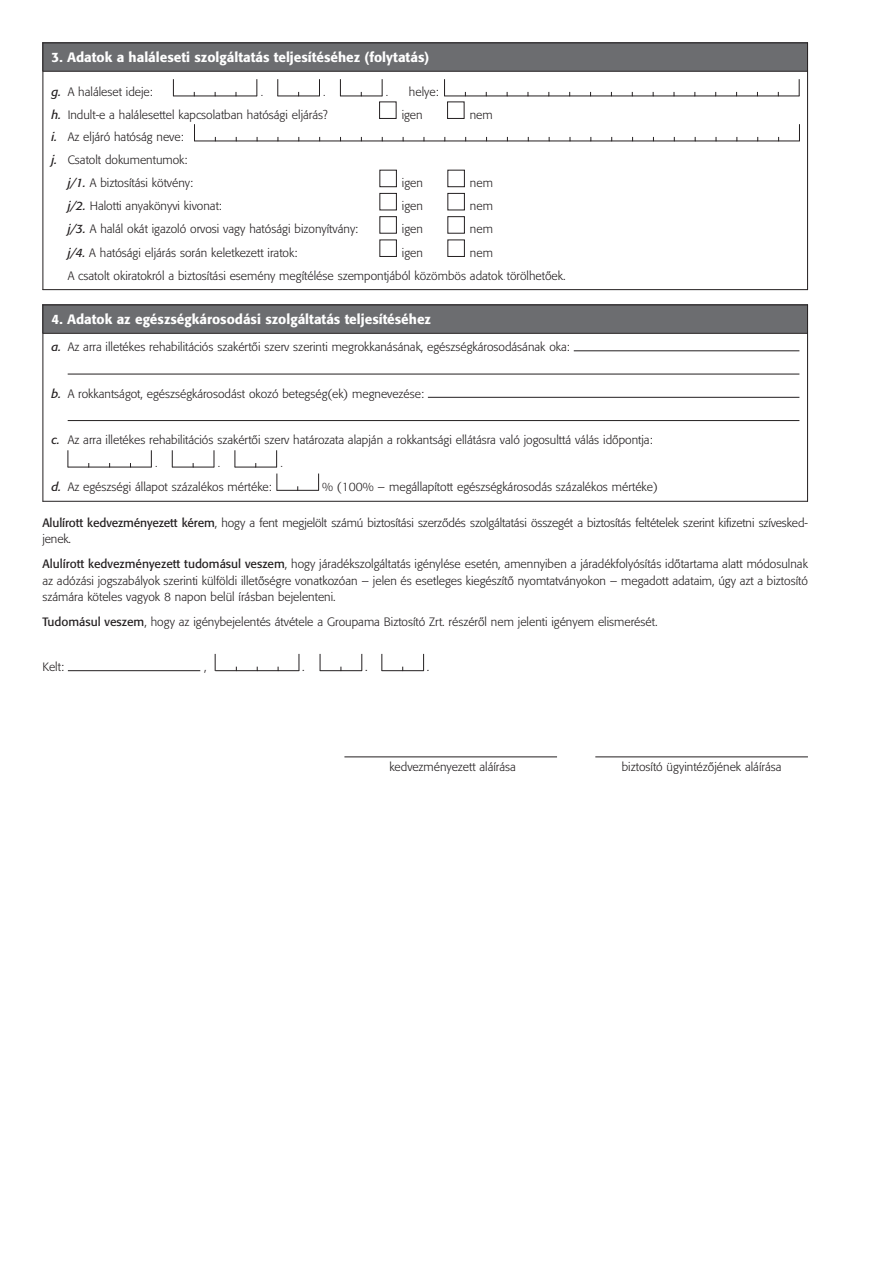
<style>
.page{position:relative;width:893px;height:1263px;background:#fff}
.page>*{position:absolute;margin:0;border:0;box-sizing:border-box;transform-origin:0 0}
.t1{font:13.5px "Formata OTP Med";color:#fff}
.t2{font:12.75px "Frutiger M Light";color:#231f20;scale:.9 1}
.t3{font:12px/16.5px "Formata OTP Lig";color:#231f20}
.s1{font-family:"Formata OTP Reg";font-style:italic}
.s2{font-family:"Formata OTP Reg"}
</style>
<div class="page">
<div style="left:43px;top:43px;width:765px;height:28px;background:#6c6d70"></div>
<svg style="left:194px;top:124px;width:606px;height:18px"></svg>
<div style="left:447px;top:102px;width:17px;height:17px;border:1px solid #231f20"></div>
<div style="left:379px;top:102px;width:17px;height:17px;border:1px solid #231f20"></div>
<svg style="left:444px;top:79px;width:356px;height:18px"></svg>
<svg style="left:340px;top:79px;width:43px;height:18px"></svg>
<svg style="left:277px;top:79px;width:43px;height:18px"></svg>
<svg style="left:173px;top:79px;width:85px;height:18px"></svg>
<div style="left:448px;top:240px;width:17px;height:17px;border:1px solid #231f20"></div>
<div style="left:380px;top:240px;width:17px;height:17px;border:1px solid #231f20"></div>
<div style="left:448px;top:216px;width:17px;height:17px;border:1px solid #231f20"></div>
<div style="left:380px;top:216px;width:17px;height:17px;border:1px solid #231f20"></div>
<div style="left:448px;top:193px;width:17px;height:17px;border:1px solid #231f20"></div>
<div style="left:380px;top:193px;width:17px;height:17px;border:1px solid #231f20"></div>
<div style="left:448px;top:170px;width:17px;height:17px;border:1px solid #231f20"></div>
<div style="left:380px;top:170px;width:17px;height:17px;border:1px solid #231f20"></div>
<hr style="left:43px;top:43px;width:1px;height:247px;background:#231f20">
<hr style="left:807px;top:43px;width:1px;height:247px;background:#231f20">
<hr style="left:43px;top:43px;width:765px;height:1px;background:#231f20">
<hr style="left:43px;top:71px;width:765px;height:1px;background:#231f20">
<hr style="left:43px;top:289px;width:765px;height:1px;background:#231f20">
<div style="left:43px;top:305px;width:765px;height:28px;background:#6c6d70"></div>
<svg style="left:235px;top:450px;width:84px;height:41px"></svg>
<svg style="left:172px;top:450px;width:43px;height:18px"></svg>
<svg style="left:68px;top:450px;width:84px;height:18px"></svg>
<hr style="left:68px;top:420px;width:731px;height:1px;background:#231f20">
<hr style="left:428px;top:397px;width:371px;height:1px;background:#231f20">
<hr style="left:68px;top:374px;width:731px;height:1px;background:#231f20">
<hr style="left:574px;top:351px;width:225px;height:1px;background:#231f20">
<hr style="left:43px;top:305px;width:1px;height:197px;background:#231f20">
<hr style="left:807px;top:305px;width:1px;height:197px;background:#231f20">
<hr style="left:43px;top:305px;width:765px;height:1px;background:#231f20">
<hr style="left:43px;top:333px;width:765px;height:1px;background:#231f20">
<hr style="left:43px;top:501px;width:765px;height:1px;background:#231f20">
<svg style="left:382px;top:654px;width:42px;height:17px"></svg>
<svg style="left:320px;top:654px;width:43px;height:17px"></svg>
<svg style="left:215px;top:654px;width:85px;height:17px"></svg>
<hr style="left:68px;top:670px;width:132px;height:1px;background:#231f20">
<hr style="left:344px;top:757px;width:213px;height:1px;background:#231f20">
<hr style="left:595px;top:757px;width:213px;height:1px;background:#231f20">
<p class="t1" style="left:52px;top:52px;width:379px">3. Adatok a haláleseti szolgáltatás teljesítéséhez (folytatás)</p>
<p class="t3" style="left:52px;top:85px;width:103px"><span class="s1">g.</span> A haláleset ideje:</p>
<p class="t2" style="left:260px;top:87px;width:5px">.</p>
<p class="t2" style="left:323px;top:87px;width:5px">.</p>
<p class="t2" style="left:386px;top:87px;width:5px">.</p>
<p class="t3" style="left:409px;top:85px;width:31px">helye:</p>
<p class="t3" style="left:52px;top:107px;width:278px"><span class="s1">h.</span> Indult-e a halálesettel kapcsolatban hatósági eljárás?</p>
<p class="t3" style="left:402px;top:107px;width:22px">igen</p>
<p class="t3" style="left:470px;top:107px;width:25px">nem</p>
<p class="t3" style="left:52px;top:130px;width:134px"><span class="s1">i.</span> Az eljáró hatóság neve:</p>
<p class="t3" style="left:52px;top:152px;width:138px"><span class="s1">j.</span> Csatolt dokumentumok:</p>
<p class="t3" style="left:68px;top:175px;width:127px"><span class="s1">j/1.</span> A biztosítási kötvény:</p>
<p class="t3" style="left:402px;top:175px;width:22px">igen</p>
<p class="t3" style="left:470px;top:175px;width:25px">nem</p>
<p class="t3" style="left:68px;top:199px;width:156px"><span class="s1">j/2.</span> Halotti anyakönyvi kivonat:</p>
<p class="t3" style="left:402px;top:199px;width:22px">igen</p>
<p class="t3" style="left:470px;top:199px;width:25px">nem</p>
<p class="t3" style="left:68px;top:222px;width:292px"><span class="s1">j/3.</span> A halál okát igazoló orvosi vagy hatósági bizonyítvány:</p>
<p class="t3" style="left:402px;top:222px;width:22px">igen</p>
<p class="t3" style="left:470px;top:222px;width:25px">nem</p>
<p class="t3" style="left:68px;top:245px;width:231px"><span class="s1">j/4.</span> A hatósági eljárás során keletkezett iratok:</p>
<p class="t3" style="left:402px;top:245px;width:22px">igen</p>
<p class="t3" style="left:68px;top:242px;width:499px;line-height:23.2px;text-indent:402px">nem<br>A csatolt okiratokról a biztosítási esemény megítélése szempontjából közömbös adatok törölhetőek.</p>
<p class="t1" style="left:52px;top:314px;width:381px">4. Adatok az egészségkárosodási szolgáltatás teljesítéséhez</p>
<p class="t3" style="left:52px;top:339px;width:520px"><span class="s1">a.</span> Az arra illetékes rehabilitációs szakértői szerv szerinti megrokkanásának, egészségkárosodásának oka:</p>
<p class="t3" style="left:52px;top:386px;width:374px"><span class="s1">b.</span> A rokkantságot, egészségkárosodást okozó betegség(ek) megnevezése:</p>
<p class="t3" style="left:52px;top:432px;width:603px"><span class="s1">c.</span> Az arra illetékes rehabilitációs szakértői szerv határozata alapján a rokkantsági ellátásra való jogosulttá válás időpontja:</p>
<p class="t2" style="left:155px;top:458px;width:5px">.</p>
<p class="t2" style="left:217px;top:458px;width:5px">.</p>
<p class="t2" style="left:280px;top:458px;width:5px">.</p>
<p class="t3" style="left:52px;top:479px;width:222px"><span class="s1">d.</span> Az egészségi állapot százalékos mértéke:</p>
<p class="t3" style="left:322px;top:479px;width:337px">% (100% – megállapított egészségkárosodás százalékos mértéke)</p>
<p class="t3" style="left:43px;top:515px;width:767px"><span class="s2">Alulírott kedvezményezett kérem</span>, hogy a fent megjelölt számú biztosítási szerződés szolgáltatási összegét a biztosítás feltételek szerint kifizetni szívesked&shy;jenek.</p>
<p class="t3" style="left:43px;top:557px;width:767px;text-align:justify"><span class="s2">Alulírott kedvezményezett tudomásul veszem</span>, hogy járadékszolgáltatás igénylése esetén, amennyiben a járadékfolyósítás időtartama alatt módosulnak az adózási jogszabályok szerinti külföldi illetőségre vonatkozóan – jelen és esetleges kiegészítő nyomtatványokon – megadott adataim, úgy azt a biztosító számára köteles vagyok 8 napon belül írásban bejelenteni.</p>
<p class="t3" style="left:43px;top:614px;width:616px"><span class="s2">Tudomásul veszem</span>, hogy az igénybejelentés átvétele a Groupama Biztosító Zrt. részéről nem jelenti igényem elismerését.</p>
<p class="t3" style="left:43px;top:659px;width:23px">Kelt:</p>
<p class="t3" style="left:204px;top:659px;width:4px">,</p>
<p class="t3" style="left:302px;top:659px;width:4px">.</p>
<p class="t3" style="left:365px;top:659px;width:4px">.</p>
<p class="t3" style="left:427px;top:659px;width:4px">.</p>
<p class="t3" style="left:389px;top:759px;width:128px">kedvezményezett aláírása</p>
<p class="t3" style="left:622px;top:759px;width:161px">biztosító ügyintézőjének aláírása</p>
</div>
